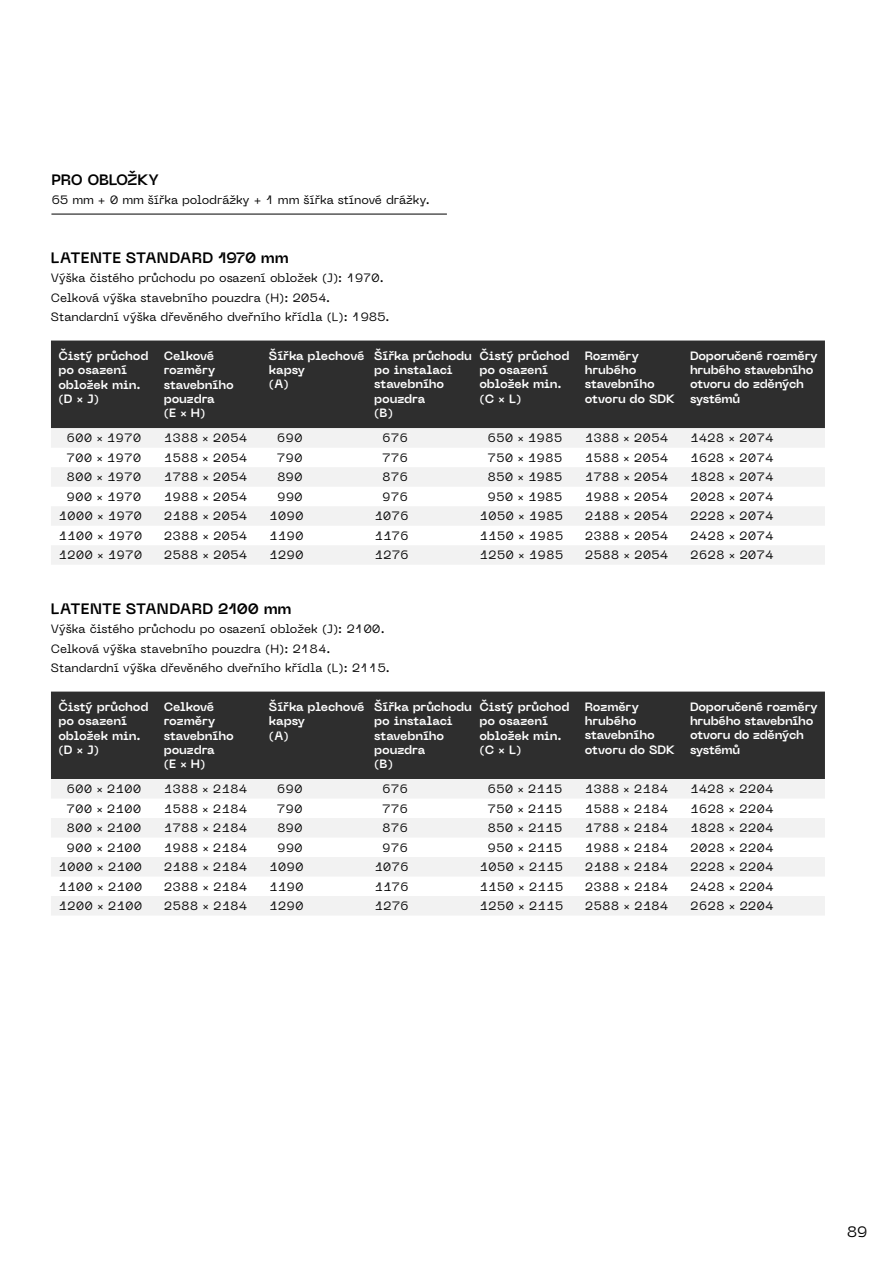
<style>
.page{position:relative;width:893px;height:1263px;background:#fff}
.page>*{position:absolute;margin:0;border:0;box-sizing:border-box;transform-origin:0 0}
.t1{font:700 15px "Neue Machina";color:#000}
.t2{font:700 15px "Neue Machina";letter-spacing:-.025em;color:#000}
.t3{font:15px "Neue Machina";color:#000}
.t4{font:12px/19.5px "Neue Machina";color:#000}
.t5{font:700 12px/14.2px "Neue Machina";letter-spacing:-.015em;color:#fff}
</style>
<div class="page">
<hr style="left:51px;top:214px;width:396px;height:1px;background:#000">
<div style="left:51px;top:340px;width:774px;height:88px;background:#2e2e2e"></div>
<svg style="left:51px;top:428px;width:774px;height:136px;fill:#f2f2f2"></svg>
<div style="left:51px;top:692px;width:774px;height:87px;background:#2e2e2e"></div>
<svg style="left:51px;top:779px;width:774px;height:136px;fill:#f2f2f2"></svg>
<p class="t2" style="left:51px;top:170px;width:109px">PRO OBLOŽKY</p>
<p class="t4" style="left:51px;top:190px;width:380px">65 mm + 0 mm šířka polodrážky + 1 mm šířka stínové drážky.</p>
<p class="t1" style="left:51px;top:248px;width:239px">LATENTE STANDARD 1970 mm</p>
<p class="t4" style="left:51px;top:268px;width:340px">Výška čistého průchodu po osazení obložek (J): 1970.<br>Celková výška stavebního pouzdra (H): 2054.<br>Standardní výška dřevěného dveřního křídla (L): 1985.</p>
<p class="t5" style="left:58px;top:349px;width:92px">Čistý průchod po osazení obložek min. (D × J)</p>
<p class="t5" style="left:164px;top:349px;width:72px">Celkové rozměry stavebního pouzdra<br>(E × H)</p>
<p class="t5" style="left:269px;top:349px;width:97px">Šířka plechové kapsy<br>(A)</p>
<p class="t5" style="left:374px;top:349px;width:99px">Šířka průchodu po instalaci stavebního pouzdra<br>(B)</p>
<p class="t5" style="left:479px;top:349px;width:92px">Čistý průchod po osazení obložek min. (C × L)</p>
<p class="t5" style="left:585px;top:349px;width:92px">Rozměry hrubého stavebního otvoru do SDK</p>
<p class="t5" style="left:690px;top:349px;width:129px">Doporučené rozměry hrubého stavebního otvoru do zděných systémů</p>
<p class="t4" style="left:66px;top:428px;width:77px">600 × 1970</p>
<p class="t4" style="left:164px;top:428px;width:85px">1388 × 2054</p>
<p class="t4" style="left:277px;top:428px;width:27px">690</p>
<p class="t4" style="left:382px;top:428px;width:27px">676</p>
<p class="t4" style="left:487px;top:428px;width:77px">650 × 1985</p>
<p class="t4" style="left:585px;top:428px;width:85px">1388 × 2054</p>
<p class="t4" style="left:690px;top:428px;width:85px">1428 × 2074</p>
<p class="t4" style="left:66px;top:448px;width:77px">700 × 1970</p>
<p class="t4" style="left:164px;top:448px;width:85px">1588 × 2054</p>
<p class="t4" style="left:277px;top:448px;width:27px">790</p>
<p class="t4" style="left:382px;top:448px;width:27px">776</p>
<p class="t4" style="left:487px;top:448px;width:77px">750 × 1985</p>
<p class="t4" style="left:585px;top:448px;width:85px">1588 × 2054</p>
<p class="t4" style="left:690px;top:448px;width:85px">1628 × 2074</p>
<p class="t4" style="left:67px;top:467px;width:77px">800 × 1970</p>
<p class="t4" style="left:164px;top:467px;width:85px">1788 × 2054</p>
<p class="t4" style="left:277px;top:467px;width:27px">890</p>
<p class="t4" style="left:382px;top:467px;width:27px">876</p>
<p class="t4" style="left:487px;top:467px;width:77px">850 × 1985</p>
<p class="t4" style="left:585px;top:467px;width:85px">1788 × 2054</p>
<p class="t4" style="left:690px;top:467px;width:85px">1828 × 2074</p>
<p class="t4" style="left:67px;top:487px;width:77px">900 × 1970</p>
<p class="t4" style="left:164px;top:487px;width:85px">1988 × 2054</p>
<p class="t4" style="left:277px;top:487px;width:27px">990</p>
<p class="t4" style="left:382px;top:487px;width:27px">976</p>
<p class="t4" style="left:487px;top:487px;width:77px">950 × 1985</p>
<p class="t4" style="left:585px;top:487px;width:85px">1988 × 2054</p>
<p class="t4" style="left:690px;top:487px;width:85px">2028 × 2074</p>
<p class="t4" style="left:59px;top:506px;width:85px">1000 × 1970</p>
<p class="t4" style="left:164px;top:506px;width:85px">2188 × 2054</p>
<p class="t4" style="left:269px;top:506px;width:36px">1090</p>
<p class="t4" style="left:374px;top:506px;width:36px">1076</p>
<p class="t4" style="left:480px;top:506px;width:85px">1050 × 1985</p>
<p class="t4" style="left:585px;top:506px;width:85px">2188 × 2054</p>
<p class="t4" style="left:690px;top:506px;width:85px">2228 × 2074</p>
<p class="t4" style="left:59px;top:526px;width:85px">1100 × 1970</p>
<p class="t4" style="left:164px;top:526px;width:85px">2388 × 2054</p>
<p class="t4" style="left:269px;top:526px;width:36px">1190</p>
<p class="t4" style="left:374px;top:526px;width:36px">1176</p>
<p class="t4" style="left:480px;top:526px;width:85px">1150 × 1985</p>
<p class="t4" style="left:585px;top:526px;width:85px">2388 × 2054</p>
<p class="t4" style="left:690px;top:526px;width:85px">2428 × 2074</p>
<p class="t4" style="left:59px;top:545px;width:85px">1200 × 1970</p>
<p class="t4" style="left:164px;top:545px;width:85px">2588 × 2054</p>
<p class="t4" style="left:269px;top:545px;width:36px">1290</p>
<p class="t4" style="left:374px;top:545px;width:36px">1276</p>
<p class="t4" style="left:480px;top:545px;width:85px">1250 × 1985</p>
<p class="t4" style="left:585px;top:545px;width:85px">2588 × 2054</p>
<p class="t4" style="left:690px;top:545px;width:85px">2628 × 2074</p>
<p class="t1" style="left:51px;top:599px;width:242px">LATENTE STANDARD 2100 mm</p>
<p class="t4" style="left:51px;top:619px;width:340px">Výška čistého průchodu po osazení obložek (J): 2100.<br>Celková výška stavebního pouzdra (H): 2184.<br>Standardní výška dřevěného dveřního křídla (L): 2115.</p>
<p class="t5" style="left:58px;top:700px;width:92px">Čistý průchod po osazení obložek min. (D × J)</p>
<p class="t5" style="left:164px;top:700px;width:72px">Celkové rozměry stavebního pouzdra<br>(E × H)</p>
<p class="t5" style="left:269px;top:700px;width:97px">Šířka plechové kapsy<br>(A)</p>
<p class="t5" style="left:374px;top:700px;width:99px">Šířka průchodu po instalaci stavebního pouzdra<br>(B)</p>
<p class="t5" style="left:479px;top:700px;width:92px">Čistý průchod po osazení obložek min. (C × L)</p>
<p class="t5" style="left:585px;top:700px;width:92px">Rozměry hrubého stavebního otvoru do SDK</p>
<p class="t5" style="left:690px;top:700px;width:129px">Doporučené rozměry hrubého stavebního otvoru do zděných systémů</p>
<p class="t4" style="left:66px;top:779px;width:77px">600 × 2100</p>
<p class="t4" style="left:164px;top:779px;width:85px">1388 × 2184</p>
<p class="t4" style="left:277px;top:779px;width:27px">690</p>
<p class="t4" style="left:382px;top:779px;width:27px">676</p>
<p class="t4" style="left:487px;top:779px;width:77px">650 × 2115</p>
<p class="t4" style="left:585px;top:779px;width:85px">1388 × 2184</p>
<p class="t4" style="left:690px;top:779px;width:85px">1428 × 2204</p>
<p class="t4" style="left:66px;top:798px;width:77px">700 × 2100</p>
<p class="t4" style="left:164px;top:798px;width:85px">1588 × 2184</p>
<p class="t4" style="left:277px;top:798px;width:27px">790</p>
<p class="t4" style="left:382px;top:798px;width:27px">776</p>
<p class="t4" style="left:487px;top:798px;width:77px">750 × 2115</p>
<p class="t4" style="left:585px;top:798px;width:85px">1588 × 2184</p>
<p class="t4" style="left:690px;top:798px;width:85px">1628 × 2204</p>
<p class="t4" style="left:67px;top:818px;width:77px">800 × 2100</p>
<p class="t4" style="left:164px;top:818px;width:85px">1788 × 2184</p>
<p class="t4" style="left:277px;top:818px;width:27px">890</p>
<p class="t4" style="left:382px;top:818px;width:27px">876</p>
<p class="t4" style="left:487px;top:818px;width:77px">850 × 2115</p>
<p class="t4" style="left:585px;top:818px;width:85px">1788 × 2184</p>
<p class="t4" style="left:690px;top:818px;width:85px">1828 × 2204</p>
<p class="t4" style="left:67px;top:837px;width:77px">900 × 2100</p>
<p class="t4" style="left:164px;top:837px;width:85px">1988 × 2184</p>
<p class="t4" style="left:277px;top:837px;width:27px">990</p>
<p class="t4" style="left:382px;top:837px;width:27px">976</p>
<p class="t4" style="left:487px;top:837px;width:77px">950 × 2115</p>
<p class="t4" style="left:585px;top:837px;width:85px">1988 × 2184</p>
<p class="t4" style="left:690px;top:837px;width:85px">2028 × 2204</p>
<p class="t4" style="left:59px;top:857px;width:85px">1000 × 2100</p>
<p class="t4" style="left:164px;top:857px;width:85px">2188 × 2184</p>
<p class="t4" style="left:269px;top:857px;width:36px">1090</p>
<p class="t4" style="left:374px;top:857px;width:36px">1076</p>
<p class="t4" style="left:480px;top:857px;width:85px">1050 × 2115</p>
<p class="t4" style="left:585px;top:857px;width:85px">2188 × 2184</p>
<p class="t4" style="left:690px;top:857px;width:85px">2228 × 2204</p>
<p class="t4" style="left:59px;top:876px;width:85px">1100 × 2100</p>
<p class="t4" style="left:164px;top:876px;width:85px">2388 × 2184</p>
<p class="t4" style="left:269px;top:876px;width:36px">1190</p>
<p class="t4" style="left:374px;top:876px;width:36px">1176</p>
<p class="t4" style="left:480px;top:876px;width:85px">1150 × 2115</p>
<p class="t4" style="left:585px;top:876px;width:85px">2388 × 2184</p>
<p class="t4" style="left:690px;top:876px;width:85px">2428 × 2204</p>
<p class="t4" style="left:59px;top:896px;width:85px">1200 × 2100</p>
<p class="t4" style="left:164px;top:896px;width:85px">2588 × 2184</p>
<p class="t4" style="left:269px;top:896px;width:36px">1290</p>
<p class="t4" style="left:374px;top:896px;width:36px">1276</p>
<p class="t4" style="left:480px;top:896px;width:85px">1250 × 2115</p>
<p class="t4" style="left:585px;top:896px;width:85px">2588 × 2184</p>
<p class="t4" style="left:690px;top:896px;width:85px">2628 × 2204</p>
<p class="t3" style="left:847px;top:1223px;width:22px">89</p>
</div>
